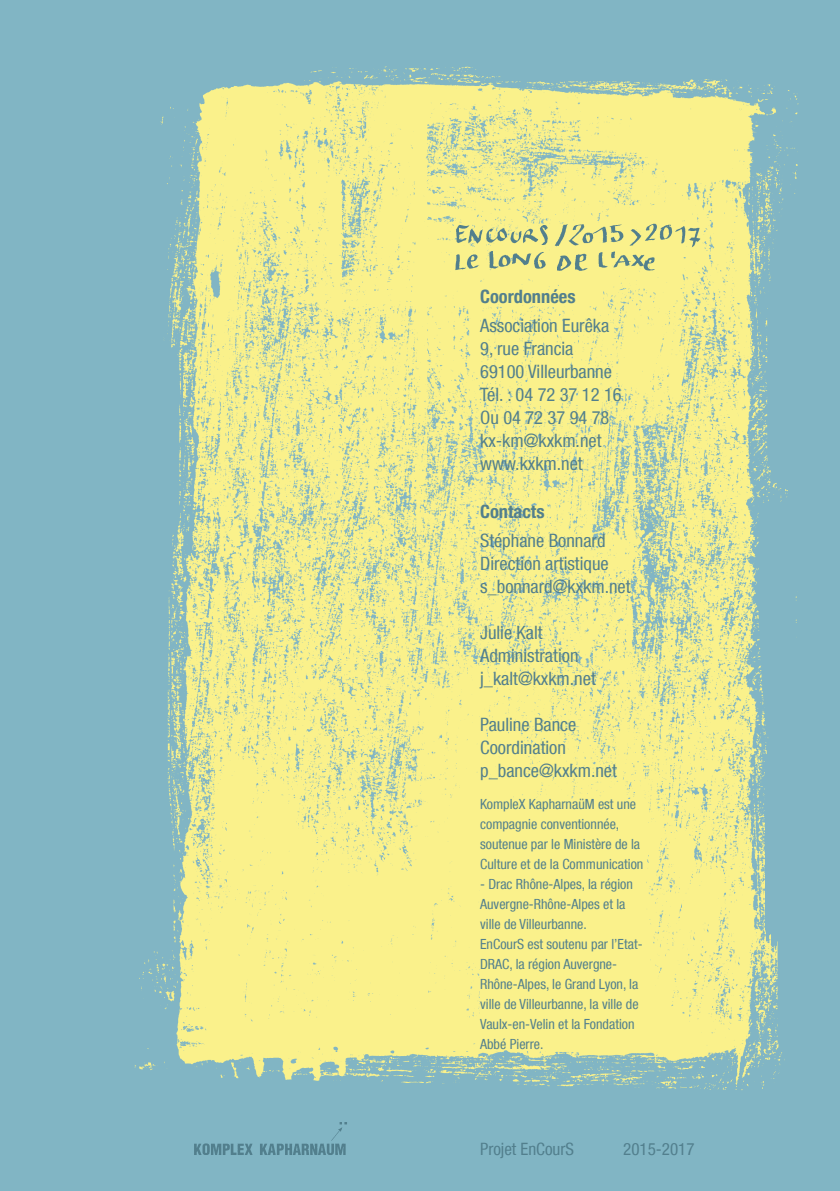
<style>
.page{position:relative;width:840px;height:1191px;background:#fff}
.page>*{position:absolute;margin:0;border:0;box-sizing:border-box;transform-origin:0 0}
.txt_courant{font:condensed 18.4px "Helvetica Neue LT Pro";color:#527f8d}
.sous_titre{font:700 condensed 18.4px "Helvetica Neue LT Pro";color:#527f8d}
.t1{font:condensed 17px "Helvetica Neue LT Pro";color:#527f8d}
.txt_courant-2{font:condensed 14px/20px "Helvetica Neue LT Pro";color:#527f8d}
</style>
<div class="page">
<div style="left:0;top:0;width:839px;height:1191px;background:#81b5c4"></div>
<img style="left:134px;top:66px;width:665px;height:1024px">
<div style="left:480px;top:799px;width:165px;height:250px;background:#faf18b"></div>
<img style="left:454px;top:193px;width:249px;height:64px">
<img style="left:448px;top:218px;width:230px;height:64px">
<img style="left:194px;top:1122px;width:153px;height:33px">
<p class="sous_titre" style="left:480px;top:286px;width:97px">Coordonnées</p>
<p class="txt_courant" style="left:480px;top:315px;width:130px">Association Eurêka</p>
<p class="txt_courant" style="left:480px;top:338px;width:95px">9, rue Francia</p>
<p class="txt_courant" style="left:480px;top:361px;width:133px">69100 Villeurbanne</p>
<p class="txt_courant" style="left:480px;top:384px;width:143px">Tél. : 04 72 37 12 16</p>
<p class="txt_courant" style="left:480px;top:407px;width:131px">Ou 04 72 37 94 78</p>
<p class="txt_courant" style="left:480px;top:430px;width:123px">kx-km@kxkm.net</p>
<p class="txt_courant" style="left:480px;top:453px;width:104px">www.kxkm.net</p>
<p class="sous_titre" style="left:480px;top:500px;width:66px">Contacts</p>
<p class="txt_courant" style="left:480px;top:529px;width:127px">Stéphane Bonnard</p>
<p class="txt_courant" style="left:480px;top:552px;width:130px">Direction artistique</p>
<p class="txt_courant" style="left:480px;top:575px;width:152px">s_bonnard@kxkm.net</p>
<p class="txt_courant" style="left:480px;top:621px;width:64px">Julie Kalt</p>
<p class="txt_courant" style="left:480px;top:644px;width:100px">Administration</p>
<p class="txt_courant" style="left:480px;top:667px;width:117px">j_kalt@kxkm.net</p>
<p class="txt_courant" style="left:480px;top:713px;width:98px">Pauline Bance</p>
<p class="txt_courant" style="left:480px;top:736px;width:87px">Coordination</p>
<p class="txt_courant" style="left:480px;top:759px;width:138px">p_bance@kxkm.net</p>
<p class="txt_courant-2" style="left:480px;top:794px;width:165px">KompleX KapharnaüM est une compagnie conventionnée, soutenue par le Ministère de la<br>Culture et de la Communication</p>
<p class="txt_courant-2" style="left:480px;top:874px;width:154px">- Drac Rhône-Alpes, la région<br>Auvergne-Rhône-Alpes et la ville de Villeurbanne.</p>
<p class="txt_courant-2" style="left:480px;top:934px;width:164px">EnCourS est soutenu par l’Etat-<br>DRAC, la région Auvergne-<br>Rhône-Alpes, le Grand Lyon, la ville de Villeurbanne, la ville de<br>Vaulx-en-Velin et la Fondation<br>Abbé Pierre.</p>
<p class="t1" style="left:480px;top:1138px;width:95px">Projet EnCourS</p>
<p class="t1" style="left:622px;top:1138px;width:73px">2015-2017</p>
</div>
